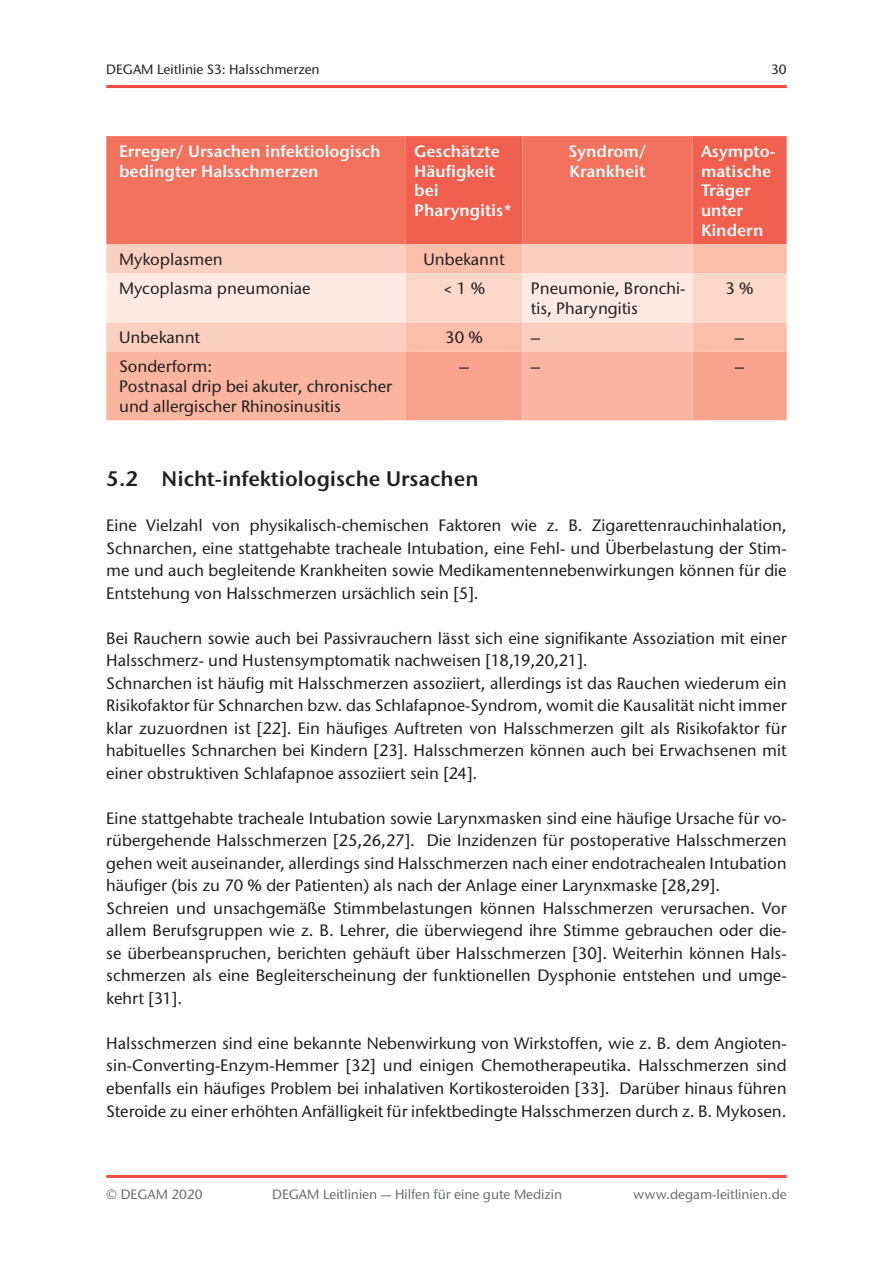
<style>
.page{position:relative;width:893px;height:1263px;background:#fff}
.page>*{position:absolute;margin:0;border:0;box-sizing:border-box;transform-origin:0 0}
.t1{font:600 21px "Stone Sans ITC Pro";color:#231f20}
.t2{font:500 16.5px/22.5px "Stone Sans ITC Std";color:#231f20}
.t3{font:600 16.5px/19.8px "Stone Sans ITC Pro";color:#fff}
.t4{font:500 13.5px "Stone Sans ITC Std";color:#6c6d70}
.t5{font:500 13.5px "Stone Sans ITC Std";color:#231f20}
</style>
<div class="page">
<hr style="left:106px;top:85px;width:681px;height:3px;background:#ef4b40">
<hr style="left:106px;top:1175px;width:681px;height:3px;background:#ef4b40">
<svg style="left:106px;top:136px;width:681px;height:284px;background:#f7a493"></svg>
<p class="t5" style="left:106px;top:61px;width:215px">DEGAM Leitlinie S3: Halsschmerzen</p>
<p class="t5" style="left:771px;top:61px;width:17px">30</p>
<p class="t3" style="left:119px;top:141px;width:263px">Erreger/ Ursachen infektiologisch bedingter Halsschmerzen</p>
<p class="t3" style="left:414px;top:141px;width:99px">Geschätzte<br>Häufigkeit bei<br>Pharyngitis*</p>
<p class="t3" style="left:568px;top:141px;width:79px">Syndrom/<br>Krankheit</p>
<p class="t3" style="left:701px;top:141px;width:76px">Asympto&shy;matische<br>Träger unter<br>Kindern</p>
<p class="t2" style="left:119px;top:248px;width:105px">Mykoplasmen</p>
<p class="t2" style="left:424px;top:248px;width:83px">Unbekannt</p>
<p class="t2" style="left:119px;top:277px;width:193px">Mycoplasma pneumoniae</p>
<p class="t2" style="left:443px;top:277px;width:43px">&lt; 1 %</p>
<p class="t2" style="left:531px;top:278px;width:156px;line-height:19.8px">Pneumonie, Bronchi&shy;tis, Pharyngitis</p>
<p class="t2" style="left:725px;top:277px;width:30px">3 %</p>
<p class="t2" style="left:119px;top:326px;width:83px">Unbekannt</p>
<p class="t2" style="left:445px;top:326px;width:39px">30 %</p>
<p class="t2" style="left:531px;top:326px;width:11px">–</p>
<p class="t2" style="left:735px;top:326px;width:11px">–</p>
<p class="t2" style="left:119px;top:356px;width:274px;line-height:19.8px">Sonderform:<br>Postnasal drip bei akuter, chronischer und allergischer Rhinosinusitis</p>
<p class="t2" style="left:459px;top:355px;width:11px">–</p>
<p class="t2" style="left:531px;top:355px;width:11px">–</p>
<p class="t2" style="left:735px;top:355px;width:11px">–</p>
<p class="t1" style="left:106px;top:466px;width:374px">5.2 Nicht-infektiologische Ursachen</p>
<p class="t2" style="left:106px;top:514px;width:682px;text-align:justify">Eine Vielzahl von physikalisch-chemischen Faktoren wie z. B. Zigarettenrauchinhalation, Schnarchen, eine stattgehabte tracheale Intubation, eine Fehl- und Überbelastung der Stim&shy;me und auch begleitende Krankheiten sowie Medikamentennebenwirkungen können für die Entstehung von Halsschmerzen ursächlich sein [5].</p>
<p class="t2" style="left:106px;top:627px;width:682px">Bei Rauchern sowie auch bei Passivrauchern lässt sich eine signifikante Assoziation mit einer Halsschmerz- und Hustensymptomatik nachweisen [18,19,20,21].<br>Schnarchen ist häufig mit Halsschmerzen assoziiert, allerdings ist das Rauchen wiederum ein Risikofaktor für Schnarchen bzw. das Schlafapnoe-Syndrom, womit die Kausalität nicht immer klar zuzuordnen ist [22]. Ein häufiges Auftreten von Halsschmerzen gilt als Risikofaktor für habituelles Schnarchen bei Kindern [23]. Halsschmerzen können auch bei Erwachsenen mit einer obstruktiven Schlafapnoe assoziiert sein [24].</p>
<p class="t2" style="left:106px;top:807px;width:682px">Eine stattgehabte tracheale Intubation sowie Larynxmasken sind eine häufige Ursache für vo&shy;rübergehende Halsschmerzen [25,26,27]. Die Inzidenzen für postoperative Halsschmerzen gehen weit auseinander, allerdings sind Halsschmerzen nach einer endotrachealen Intubation häufiger (bis zu 70 % der Patienten) als nach der Anlage einer Larynxmaske [28,29].<br>Schreien und unsachgemäße Stimmbelastungen können Halsschmerzen verursachen. Vor allem Berufsgruppen wie z. B. Lehrer, die überwiegend ihre Stimme gebrauchen oder die&shy;se überbeanspruchen, berichten gehäuft über Halsschmerzen [30]. Weiterhin können Hals&shy;schmerzen als eine Begleiterscheinung der funktionellen Dysphonie entstehen und umge&shy;kehrt [31].</p>
<p class="t2" style="left:106px;top:1032px;width:682px;text-align:justify">Halsschmerzen sind eine bekannte Nebenwirkung von Wirkstoffen, wie z. B. dem Angioten&shy;sin-Converting-Enzym-Hemmer [32] und einigen Chemotherapeutika. Halsschmerzen sind ebenfalls ein häufiges Problem bei inhalativen Kortikosteroiden [33]. Darüber hinaus führen Steroide zu einer erhöhten Anfälligkeit für infektbedingte Halsschmerzen durch z. B. Mykosen.</p>
<p class="t4" style="left:106px;top:1186px;width:98px">© DEGAM 2020</p>
<p class="t4" style="left:272px;top:1186px;width:292px">DEGAM Leitlinien — Hilfen für eine gute Medizin</p>
<p class="t4" style="left:633px;top:1186px;width:155px">www.degam-leitlinien.de</p>
</div>
